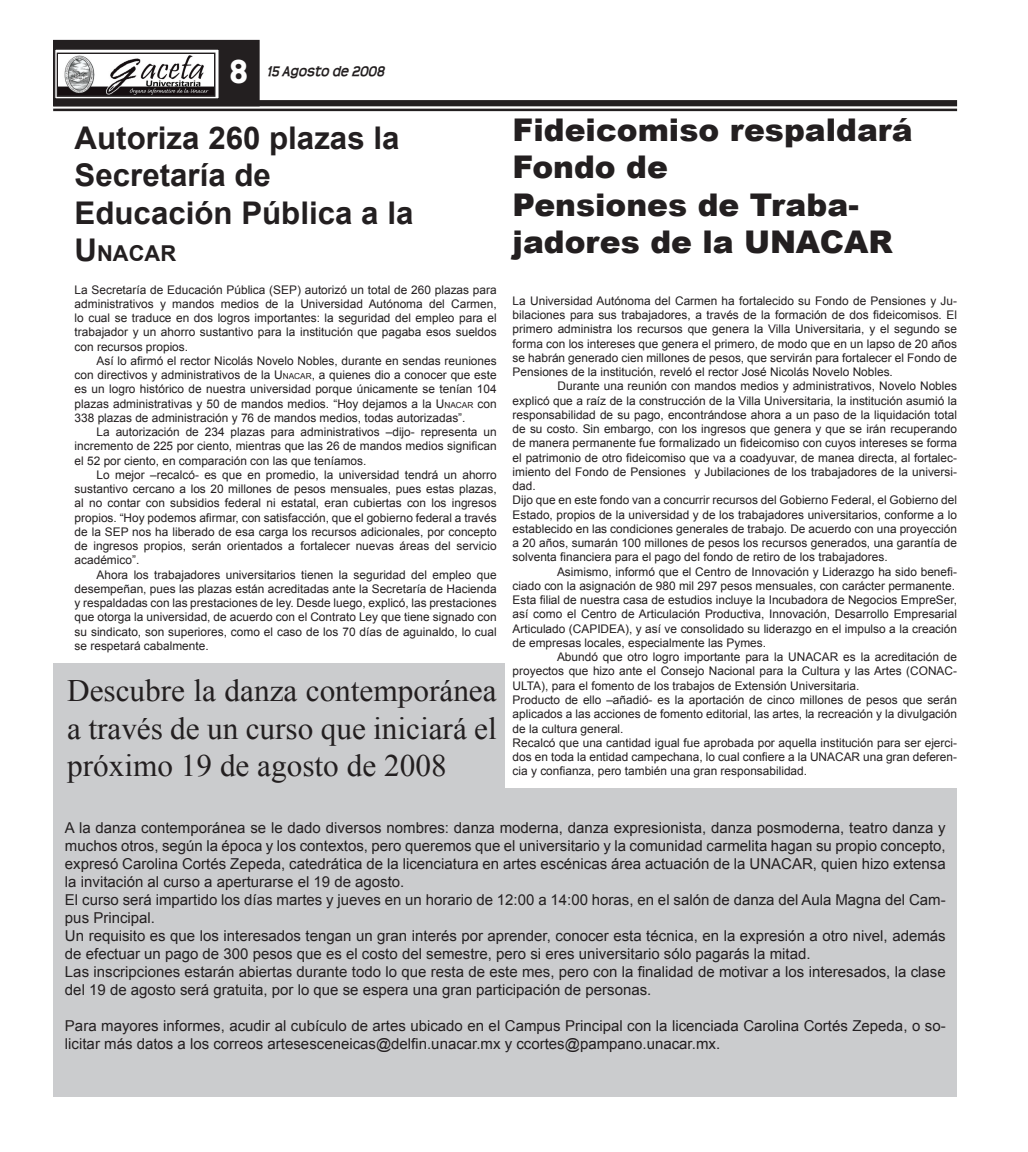
<style>
.page{position:relative;width:1028px;height:1152px;background:#fff}
.page>*{position:absolute;margin:0;border:0;box-sizing:border-box;transform-origin:0 0}
.t1{font:31.25px/37.5px "Times New Roman";color:#231f20;text-align:justify}
.t2{font:900 31.25px/37.5px "Arial";color:#231f20}
.t3{font:700 31.25px/37.5px "Arial";color:#231f20}
.t4{font:700 21.88px "Arial";color:#231f20}
.t5{font:15px/18px "Arial";color:#231f20}
.t6{font:italic 700 15px "Teen";color:#231f20}
.t7{font:11.88px/14.2px "Arial";color:#231f20;text-align:justify}
.s1{font-family:"Albertus";font-weight:800;font-style:normal;font-size:30px;color:#fff}
.s2{font-size:31.25px}
.s3{font-size:8.25px}
</style>
<div class="page">
<div style="left:54px;top:40px;width:205px;height:66px;background:#231f20"></div>
<div style="left:53px;top:40px;width:207px;height:66px;border:1px solid #231f20"></div>
<svg style="left:56px;top:50px;width:162px;height:48px"></svg>
<div style="left:54px;top:48px;width:166px;height:52px;border:1px solid #231f20"></div>
<div style="left:53px;top:100px;width:904px;height:6px;background:#231f20"></div>
<hr style="left:53px;top:109px;width:904px;height:2px;background:#231f20">
<div style="left:57px;top:53px;width:158px;height:44px;border:2px solid #231f20"></div>
<img style="left:59px;top:55px;width:154px;height:40px">
<div style="left:53px;top:663px;width:451px;height:433px;background:#cbccce"></div>
<div style="left:500px;top:787px;width:457px;height:309px;background:#cbccce"></div>
<p class="t6" style="left:222px;top:63px;width:163px"><span class="s1">18</span> 15 Agosto de 2008</p>
<h1 class="t2" style="left:512px;top:110px;width:401px">Fideicomiso respaldará<br>Fondo de<br>Pensiones de Traba&shy;jadores de la UNACAR</h1>
<p class="t7" style="left:512px;top:294px;width:446px">La Universidad Autónoma del Carmen ha fortalecido su Fondo de Pensiones y Ju&shy;bilaciones para sus trabajadores, a través de la formación de dos fideicomisos. El primero administra los recursos que genera la Villa Universitaria, y el segundo se forma con los intereses que genera el primero, de modo que en un lapso de 20 años se habrán generado cien millones de pesos, que servirán para fortalecer el Fondo de Pensiones de la institución, reveló el rector José Nicolás Novelo Nobles.</p>
<p class="t7" style="left:512px;top:379px;width:446px;text-align:left;text-indent:45px">Durante una reunión con mandos medios y administrativos, Novelo Nobles explicó que a raíz de la construcción de la Villa Universitaria, la institución asumió la responsabilidad de su pago, encontrándose ahora a un paso de la liquidación total de su costo. Sin embargo, con los ingresos que genera y que se irán recuperando de manera permanente fue formalizado un fideicomiso con cuyos intereses se forma el patrimonio de otro fideicomiso que va a coadyuvar, de manea directa, al fortalec&shy;imiento del Fondo de Pensiones y Jubilaciones de los trabajadores de la universi&shy;dad.<br>Dijo que en este fondo van a concurrir recursos del Gobierno Federal, el Gobierno del Estado, propios de la universidad y de los trabajadores universitarios, conforme a lo establecido en las condiciones generales de trabajo. De acuerdo con una proyección a 20 años, sumarán 100 millones de pesos los recursos generados, una garantía de solventa financiera para el pago del fondo de retiro de los trabajadores.</p>
<p class="t7" style="left:512px;top:564px;width:446px;text-align:left;text-indent:44px">Asimismo, informó que el Centro de Innovación y Liderazgo ha sido benefi&shy;ciado con la asignación de 980 mil 297 pesos mensuales, con carácter permanente.<br>Esta filial de nuestra casa de estudios incluye la Incubadora de Negocios EmpreSer, así como el Centro de Articulación Productiva, Innovación, Desarrollo Empresarial Articulado (CAPIDEA), y así ve consolidado su liderazgo en el impulso a la creación de empresas locales, especialmente las Pymes.</p>
<p class="t7" style="left:512px;top:650px;width:446px;text-align:left;text-indent:44px">Abundó que otro logro importante para la UNACAR es la acreditación de proyectos que hizo ante el Consejo Nacional para la Cultura y las Artes (CONAC-ULTA), para el fomento de los trabajos de Extensión Universitaria.<br>Producto de ello –añadió- es la aportación de cinco millones de pesos que serán aplicados a las acciones de fomento editorial, las artes, la recreación y la divulgación de la cultura general.<br>Recalcó que una cantidad igual fue aprobada por aquella institución para ser ejerci&shy;dos en toda la entidad campechana, lo cual confiere a la UNACAR una gran deferen&shy;cia y confianza, pero también una gran responsabilidad.</p>
<h1 class="t3" style="left:75px;top:120px;width:340px">Autoriza 260 plazas la<br>Secretaría de<br>Educación Pública a la</h1>
<h2 class="t4" style="left:75px;top:239px;width:103px"><span class="s2">U</span>NACAR</h2>
<p class="t7" style="left:75px;top:282px;width:423px">La Secretaría de Educación Pública (SEP) autorizó un total de 260 plazas para administrativos y mandos medios de la Universidad Autónoma del Carmen, lo cual se traduce en dos logros importantes: la seguridad del empleo para el trabajador y un ahorro sustantivo para la institución que pagaba esos sueldos con recursos propios.</p>
<p class="t7" style="left:75px;top:354px;width:423px;text-indent:22px">Así lo afirmó el rector Nicolás Novelo Nobles, durante en sendas reuniones con directivos y administrativos de la U<span class="s3">NACAR</span>, a quienes dio a conocer que este es un logro histórico de nuestra universidad porque únicamente se tenían 104 plazas administrativas y 50 de mandos medios. “Hoy dejamos a la U<span class="s3">NACAR</span> con 338 plazas de administración y 76 de mandos medios, todas autorizadas”.</p>
<p class="t7" style="left:75px;top:425px;width:423px;text-indent:22px">La autorización de 234 plazas para administrativos –dijo- representa un incremento de 225 por ciento, mientras que las 26 de mandos medios significan el 52 por ciento, en comparación con las que teníamos.</p>
<p class="t7" style="left:75px;top:468px;width:423px;text-indent:22px">Lo mejor –recalcó- es que en promedio, la universidad tendrá un ahorro sustantivo cercano a los 20 millones de pesos mensuales, pues estas plazas, al no contar con subsidios federal ni estatal, eran cubiertas con los ingresos propios. “Hoy podemos afirmar, con satisfacción, que el gobierno federal a través de la SEP nos ha liberado de esa carga los recursos adicionales, por concepto de ingresos propios, serán orientados a fortalecer nuevas áreas del servicio académico”.</p>
<p class="t7" style="left:75px;top:567px;width:423px;text-indent:22px">Ahora los trabajadores universitarios tienen la seguridad del empleo que desempeñan, pues las plazas están acreditadas ante la Secretaría de Hacienda y respaldadas con las prestaciones de ley. Desde luego, explicó, las prestaciones que otorga la universidad, de acuerdo con el Contrato Ley que tiene signado con su sindicato, son superiores, como el caso de los 70 días de aguinaldo, lo cual se respetará cabalmente.</p>
<h1 class="t1" style="left:67px;top:671px;width:431px">Descubre la danza contemporánea a través de un curso que iniciará el próximo 19 de agosto de 2008</h1>
<p class="t5" style="left:65px;top:818px;width:882px">A la danza contemporánea se le dado diversos nombres: danza moderna, danza expresionista, danza posmoderna, teatro danza y muchos otros, según la época y los contextos, pero queremos que el universitario y la comunidad carmelita hagan su propio concepto, expresó Carolina Cortés Zepeda, catedrática de la licenciatura en artes escénicas área actuación de la UNACAR, quien hizo extensa la invitación al curso a aperturarse el 19 de agosto.<br>El curso será impartido los días martes y jueves en un horario de 12:00 a 14:00 horas, en el salón de danza del Aula Magna del Cam&shy;pus Principal.<br>Un requisito es que los interesados tengan un gran interés por aprender, conocer esta técnica, en la expresión a otro nivel, además de efectuar un pago de 300 pesos que es el costo del semestre, pero si eres universitario sólo pagarás la mitad.<br>Las inscripciones estarán abiertas durante todo lo que resta de este mes, pero con la finalidad de motivar a los interesados, la clase del 19 de agosto será gratuita, por lo que se espera una gran participación de personas.</p>
<p class="t5" style="left:65px;top:1016px;width:882px">Para mayores informes, acudir al cubículo de artes ubicado en el Campus Principal con la licenciada Carolina Cortés Zepeda, o so&shy;licitar más datos a los correos artesesceneicas@delfin.unacar.mx y ccortes@pampano.unacar.mx.</p>
</div>
